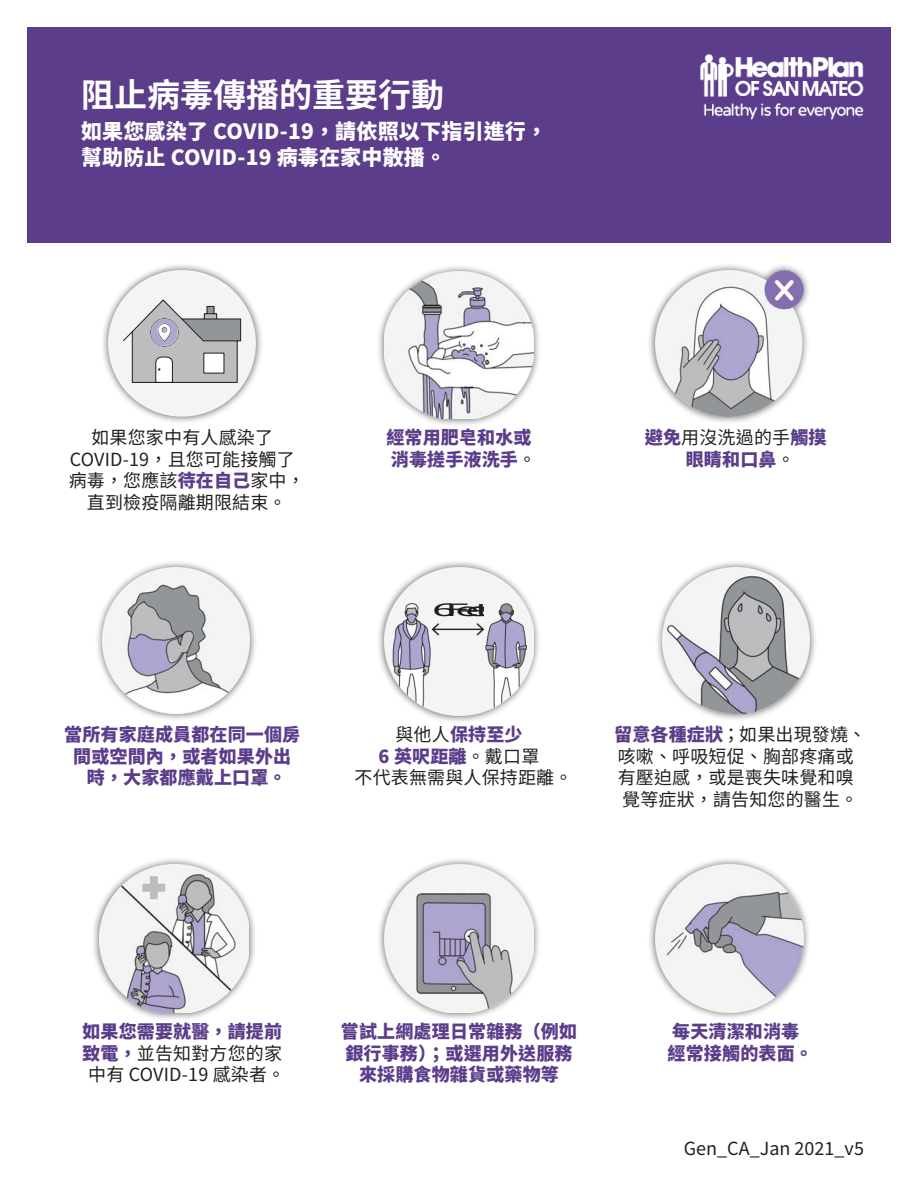
<style>
.page{position:relative;width:918px;height:1188px;background:#fff}
.page>*{position:absolute;margin:0;border:0;box-sizing:border-box;transform-origin:0 0}
.t1{font:700 33px "Source Han Sans TW";color:#fff}
.t2{font:800 21px/25.2px "Source Han Sans TW";letter-spacing:.01em;color:#fff}
.t3{font:18px/21.6px "Source Han Sans TW";letter-spacing:.01em;color:#231f20;text-align:center}
.t4{font:800 18px/21.6px "Source Han Sans TW";letter-spacing:.01em;color:#5b3d8b;text-align:center}
.t5{font:16.95px "Tahoma";letter-spacing:-.285em;color:#211d1e;scale:2.45 1}
.s1{font-weight:800;color:#5b3d8b}
.s2{font-weight:400;color:#231f20}
</style>
<div class="page">
<div style="left:27px;top:27px;width:864px;height:216px;background:#5b3d8b"></div>
<img style="left:700px;top:54px;width:164px;height:66px">
<div style="left:647px;top:262px;width:164px;height:163px;background:#231f20;opacity:.75"></div>
<img style="left:655px;top:270px;width:148px;height:147px">
<div style="left:376px;top:263px;width:166px;height:164px;background:#231f20;opacity:.75"></div>
<img style="left:385px;top:272px;width:148px;height:146px">
<div style="left:100px;top:262px;width:164px;height:163px;background:#231f20;opacity:.75"></div>
<svg style="left:108px;top:270px;width:148px;height:147px"></svg>
<div style="left:95px;top:559px;width:162px;height:163px;background:#231f20;opacity:.75"></div>
<img style="left:103px;top:567px;width:146px;height:147px">
<div style="left:376px;top:559px;width:166px;height:164px;background:#231f20;opacity:.75"></div>
<img style="left:385px;top:567px;width:148px;height:149px">
<div style="left:655px;top:559px;width:162px;height:163px;background:#231f20;opacity:.75"></div>
<img style="left:663px;top:567px;width:146px;height:147px">
<div style="left:92px;top:856px;width:165px;height:165px;background:#231f20;opacity:.75"></div>
<img style="left:100px;top:864px;width:148px;height:148px">
<div style="left:376px;top:856px;width:166px;height:164px;background:#231f20;opacity:.75"></div>
<img style="left:385px;top:864px;width:148px;height:148px">
<div style="left:647px;top:856px;width:164px;height:164px;background:#231f20;opacity:.75"></div>
<img style="left:655px;top:864px;width:148px;height:148px">
<h1 class="t1" style="left:81px;top:77px;width:364px">阻止病毒傳播的重要行動</h1>
<p class="t2" style="left:81px;top:119px;width:468px">如果您感染了 COVID-19，請依照以下指引進行，幫助防止 COVID-19 病毒在家中散播。</p>
<p class="t3" style="left:69px;top:427px;width:238px">如果您家中有人感染了<br>COVID-19，且您可能接觸了病毒，您應該<span class="s1">待在自己</span>家中，直到檢疫隔離期限結束。</p>
<p class="t4" style="left:64px;top:724px;width:238px">當所有家庭成員都在同一個房間或空間內，或者如果外出時，大家都應戴上口罩。</p>
<p class="t4" style="left:386px;top:427px;width:151px;text-align:left">經常用肥皂和水或消毒搓手液洗手<span class="s2">。</span></p>
<p class="t4" style="left:645px;top:427px;width:183px">避免<span class="s2">用沒洗過的手</span>觸摸眼睛和口鼻<span class="s2">。</span></p>
<p class="t5" style="left:433px;top:598px;width:25px">6Feet</p>
<p class="t3" style="left:355px;top:724px;width:219px">與他人<span class="s1">保持至少<br>6 英呎距離</span>。戴口罩<br>不代表無需與人保持距離。</p>
<p class="t3" style="left:614px;top:724px;width:253px;text-align:left"><span class="s1">留意各種症狀</span>；如果出現發燒、咳嗽、呼吸短促、胸部疼痛或有壓迫感，或是喪失味覺和嗅覺等症狀，請告知您的醫生。</p>
<p class="t3" style="left:82px;top:1021px;width:204px"><span class="s1">如果您需要就醫，請提前致電，</span>並告知對方您的家中有 COVID-19 感染者。</p>
<p class="t4" style="left:341px;top:1021px;width:238px">嘗試上網處理日常雜務（例如銀行事務）；或選用外送服務來採購食物雜貨或藥物等</p>
<p class="t4" style="left:668px;top:1021px;width:147px;text-align:left">每天清潔和消毒經常接觸的表面。</p>
<p class="t3" style="left:684px;top:1138px;width:182px">Gen_CA_Jan 2021_v5</p>
</div>
